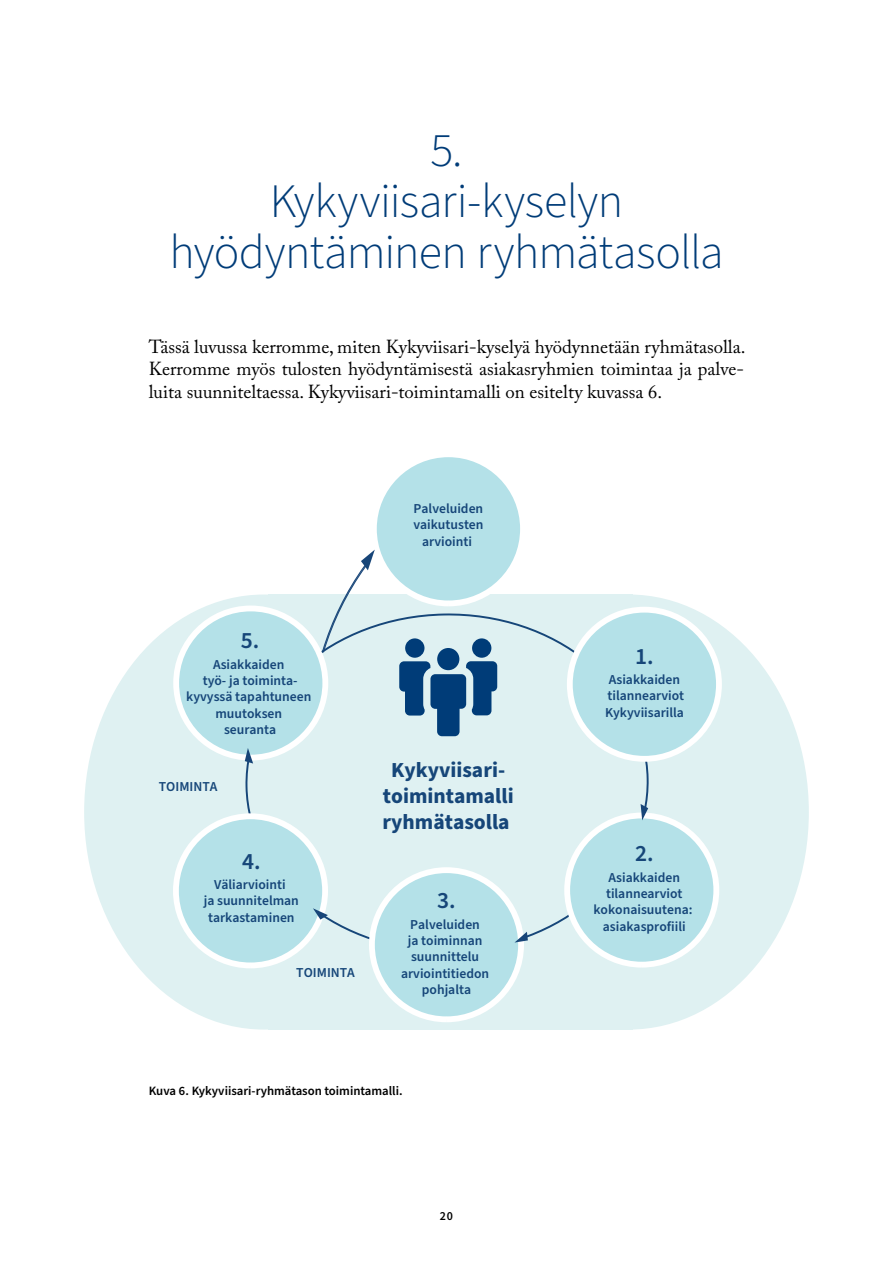
<style>
.page{position:relative;width:893px;height:1263px;background:#fff}
.page>*{position:absolute;margin:0;border:0;box-sizing:border-box;transform-origin:0 0}
.Otsikko_1{font:300 48px/51px "Source Sans Pro";letter-spacing:-.015em;color:#003c78;text-align:center}
.t1{font:600 23.4px "Source Sans Pro";color:#164679}
.t2{font:700 21.45px/25.7px "Source Sans Pro";color:#164679;text-align:center}
.Leipäteksti_1{font:18.75px/22.5px "Adobe Caslon Pro";color:#000;text-align:justify}
.t3{font:600 13.65px/16.4px "Source Sans Pro";color:#164679;text-align:center}
.Kuvateksti{font:600 12.75px "Source Sans Pro";color:#000}
.t4{font:600 12px "Source Sans Pro";color:#000}
</style>
<div class="page">
<div style="left:449px;top:594px;width:360px;height:435px;background:#dff1f2;border-radius:50%"></div>
<img style="left:84px;top:457px;width:660px;height:573px">
<h1 class="Otsikko_1" style="left:169px;top:126px;width:556px">5.<br>Kykyviisari-kyselyn hyödyntäminen ryhmätasolla</h1>
<p class="Leipäteksti_1" style="left:149px;top:335px;width:598px">Tässä luvussa kerromme, miten Kykyviisari-kyselyä hyödynnetään ryhmätasolla.<br>Kerromme myös tulosten hyödyntämisestä asiakasryhmien toimintaa ja palve&shy;luita suunniteltaessa. Kykyviisari-toimintamalli on esitelty kuvassa 6.</p>
<p class="t3" style="left:413px;top:501px;width:72px">Palveluiden vaikutusten arviointi</p>
<h2 class="t1" style="left:241px;top:625px;width:20px">5.</h2>
<p class="t3" style="left:186px;top:656px;width:127px">Asiakkaiden<br>työ- ja toiminta&shy;kyvyssä tapahtuneen muutoksen<br>seuranta</p>
<p class="t3" style="left:159px;top:779px;width:60px">TOIMINTA</p>
<h2 class="t1" style="left:242px;top:845px;width:20px">4.</h2>
<p class="t3" style="left:204px;top:877px;width:97px">Väliarviointi<br>ja suunnitelman tarkastaminen</p>
<p class="t3" style="left:296px;top:965px;width:60px">TOIMINTA</p>
<h3 class="t2" style="left:383px;top:758px;width:133px">Kykyviisari&shy;toimintamalli ryhmätasolla</h3>
<h2 class="t1" style="left:437px;top:885px;width:20px">3.</h2>
<p class="t3" style="left:401px;top:916px;width:90px">Palveluiden<br>ja toiminnan suunnittelu arviointitiedon pohjalta</p>
<p class="Kuvateksti" style="left:149px;top:1082px;width:255px">Kuva 6. Kykyviisari-ryhmätason toimintamalli.</p>
<p class="t4" style="left:440px;top:1208px;width:15px">20</p>
<h2 class="t1" style="left:635px;top:640px;width:20px">1.</h2>
<p class="t3" style="left:605px;top:672px;width:81px;text-align:left">Asiakkaiden tilannearviot<br>Kykyviisarilla</p>
<h2 class="t1" style="left:635px;top:838px;width:20px">2.</h2>
<p class="t3" style="left:593px;top:869px;width:101px">Asiakkaiden tilannearviot kokonaisuutena: asiakasprofiili</p>
</div>
